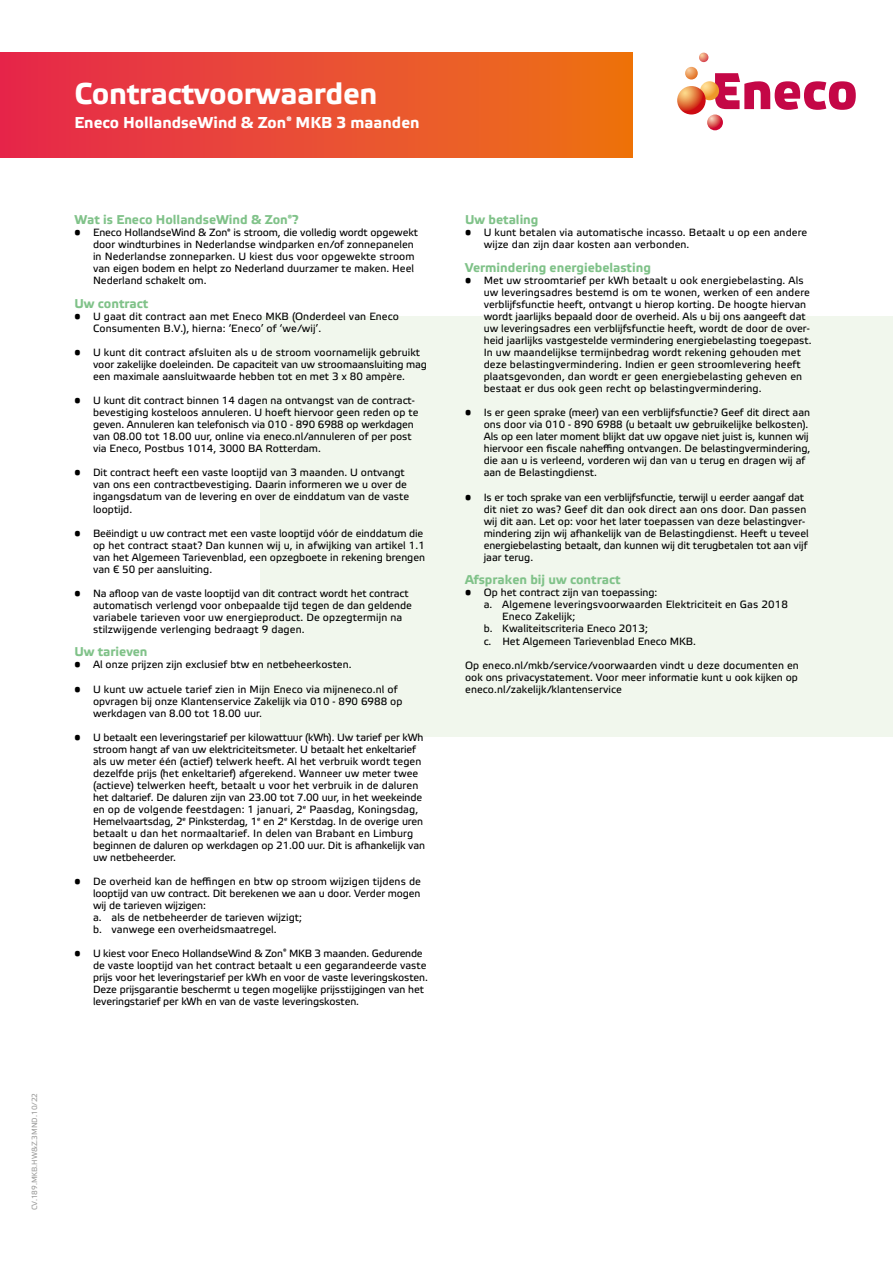
<style>
.page{position:relative;width:893px;height:1263px;background:#fff}
.page>*{position:absolute;margin:0;border:0;box-sizing:border-box;transform-origin:0 0}
.t1{font:700 30px "Etelka Text Pro";letter-spacing:-.01em;color:#fff}
.t2{font:700 15.75px "Etelka Text Pro";color:#fff}
.t3{font:700 12.75px "Etelka Text Pro";color:#80c289}
.t4{font:10.5px/12px "Etelka Text Pro";color:#000}
.t5{font:7.5px "Etelka Text Pro";color:#9d9d9c}
</style>
<div class="page">
<div style="left:260px;top:316px;width:633px;height:421px;background:#f1f7ed"></div>
<div style="left:0;top:53px;width:632px;height:105px;background:linear-gradient(to right,#e6284f,#ed7414)"></div>
<svg style="left:715px;top:73px;width:141px;height:37px"></svg>
<svg style="left:700px;top:81px;width:19px;height:19px"></svg>
<svg style="left:677px;top:86px;width:29px;height:29px"></svg>
<svg style="left:707px;top:115px;width:16px;height:15px"></svg>
<svg style="left:685px;top:53px;width:23px;height:27px"></svg>
<p class="t5" style="left:31px;top:1210px;width:119px;rotate:-90deg">CV.189.MKB.HW&amp;Z.3MND.10/22</p>
<h1 class="t1" style="left:74px;top:77px;width:304px">Contractvoorwaarden</h1>
<h2 class="t2" style="left:74px;top:114px;width:347px">Eneco HollandseWind &amp; Zon<sup>®</sup> MKB 3 maanden</h2>
<p class="t3" style="left:74px;top:213px;width:226px">Wat is Eneco HollandseWind &amp; Zon<sup>®</sup>?</p>
<p class="t4" style="left:93px;top:227px;width:326px;text-indent:-19px">• Eneco HollandseWind &amp; Zon<sup>®</sup> is stroom, die volledig wordt opgewekt door windturbines in Nederlandse windparken en/of zonnepanelen in Nederlandse zonneparken. U kiest dus voor opgewekte stroom van eigen bodem en helpt zo Nederland duurzamer te maken. Heel Nederland schakelt om.</p>
<p class="t3" style="left:74px;top:297px;width:75px">Uw contract</p>
<p class="t4" style="left:93px;top:311px;width:307px;text-indent:-19px">• U gaat dit contract aan met Eneco MKB (Onderdeel van Eneco<br>Consumenten B.V.), hierna: ‘Eneco’ of ‘we/wij’.</p>
<p class="t4" style="left:93px;top:347px;width:336px;text-indent:-19px">• U kunt dit contract afsluiten als u de stroom voornamelijk gebruikt voor zakelijke doeleinden. De capaciteit van uw stroomaansluiting mag een maximale aansluitwaarde hebben tot en met 3 x 80 ampère.</p>
<p class="t4" style="left:93px;top:395px;width:327px;text-indent:-19px">• U kunt dit contract binnen 14 dagen na ontvangst van de contract&shy;bevestiging kosteloos annuleren. U hoeft hiervoor geen reden op te geven. Annuleren kan telefonisch via 010 - 890 6988 op werkdagen van 08.00 tot 18.00 uur, online via eneco.nl/annuleren of per post via Eneco, Postbus 1014, 3000 BA Rotterdam.</p>
<p class="t4" style="left:93px;top:467px;width:318px;text-indent:-19px">• Dit contract heeft een vaste looptijd van 3 maanden. U ontvangt van ons een contractbevestiging. Daarin informeren we u over de ingangsdatum van de levering en over de einddatum van de vaste looptijd.</p>
<p class="t4" style="left:93px;top:527px;width:334px;text-indent:-19px">• Beëindigt u uw contract met een vaste looptijd vóór de einddatum die op het contract staat? Dan kunnen wij u, in afwijking van artikel 1.1 van het Algemeen Tarievenblad, een opzegboete in rekening brengen van € 50 per aansluiting.</p>
<p class="t4" style="left:93px;top:587px;width:321px;text-indent:-19px">• Na afloop van de vaste looptijd van dit contract wordt het contract automatisch verlengd voor onbepaalde tijd tegen de dan geldende variabele tarieven voor uw energieproduct. De opzegtermijn na stilzwijgende verlenging bedraagt 9 dagen.</p>
<p class="t3" style="left:74px;top:645px;width:75px">Uw tarieven</p>
<p class="t4" style="left:74px;top:659px;width:279px">• Al onze prijzen zijn exclusief btw en netbeheerkosten.</p>
<p class="t4" style="left:93px;top:683px;width:311px;text-indent:-19px">• U kunt uw actuele tarief zien in Mijn Eneco via mijneneco.nl of opvragen bij onze Klantenservice Zakelijk via 010 - 890 6988 op werkdagen van 8.00 tot 18.00 uur.</p>
<p class="t4" style="left:93px;top:731px;width:334px;text-indent:-19px">• U betaalt een leveringstarief per kilowattuur (kWh). Uw tarief per kWh stroom hangt af van uw elektriciteitsmeter. U betaalt het enkeltarief als uw meter één (actief) telwerk heeft. Al het verbruik wordt tegen dezelfde prijs (het enkeltarief) afgerekend. Wanneer uw meter twee (actieve) telwerken heeft, betaalt u voor het verbruik in de daluren het daltarief. De daluren zijn van 23.00 tot 7.00 uur, in het weekeinde en op de volgende feestdagen: 1 januari, 2<sup>e</sup> Paasdag, Koningsdag, Hemelvaartsdag, 2<sup>e</sup> Pinksterdag, 1<sup>e</sup> en 2<sup>e</sup> Kerstdag. In de overige uren betaalt u dan het normaaltarief. In delen van Brabant en Limburg beginnen de daluren op werkdagen op 21.00 uur. Dit is afhankelijk van uw netbeheerder.</p>
<p class="t4" style="left:93px;top:875px;width:329px;text-indent:-19px">• De overheid kan de heffingen en btw op stroom wijzigen tijdens de looptijd van uw contract. Dit berekenen we aan u door. Verder mogen wij de tarieven wijzigen:<br>a. als de netbeheerder de tarieven wijzigt;<br>b. vanwege een overheidsmaatregel.</p>
<p class="t4" style="left:93px;top:947px;width:336px;text-indent:-19px">• U kiest voor Eneco HollandseWind &amp; Zon<sup>®</sup> MKB 3 maanden. Gedurende de vaste looptijd van het contract betaalt u een gegarandeerde vaste prijs voor het leveringstarief per kWh en voor de vaste leveringskosten.<br>Deze prijsgarantie beschermt u tegen mogelijke prijsstijgingen van het leveringstarief per kWh en van de vaste leveringskosten.</p>
<p class="t3" style="left:465px;top:213px;width:75px">Uw betaling</p>
<p class="t4" style="left:484px;top:227px;width:325px;text-indent:-19px">• U kunt betalen via automatische incasso. Betaalt u op een andere wijze dan zijn daar kosten aan verbonden.</p>
<p class="t3" style="left:465px;top:261px;width:187px">Vermindering energiebelasting</p>
<p class="t4" style="left:484px;top:275px;width:329px;text-indent:-19px">• Met uw stroomtarief per kWh betaalt u ook energiebelasting. Als uw leveringsadres bestemd is om te wonen, werken of een andere verblijfsfunctie heeft, ontvangt u hierop korting. De hoogte hiervan wordt jaarlijks bepaald door de overheid. Als u bij ons aangeeft dat uw leveringsadres een verblijfsfunctie heeft, wordt de door de over&shy;heid jaarlijks vastgestelde vermindering energiebelasting toegepast.<br>In uw maandelijkse termijnbedrag wordt rekening gehouden met deze belastingvermindering. Indien er geen stroomlevering heeft plaatsgevonden, dan wordt er geen energiebelasting geheven en bestaat er dus ook geen recht op belastingvermindering.</p>
<p class="t4" style="left:484px;top:407px;width:328px;text-indent:-19px">• Is er geen sprake (meer) van een verblijfsfunctie? Geef dit direct aan ons door via 010 - 890 6988 (u betaalt uw gebruikelijke belkosten).<br>Als op een later moment blijkt dat uw opgave niet juist is, kunnen wij hiervoor een fiscale naheffing ontvangen. De belastingvermindering, die aan u is verleend, vorderen wij dan van u terug en dragen wij af aan de Belastingdienst.</p>
<p class="t4" style="left:484px;top:491px;width:326px;text-indent:-19px">• Is er toch sprake van een verblijfsfunctie, terwijl u eerder aangaf dat dit niet zo was? Geef dit dan ook direct aan ons door. Dan passen wij dit aan. Let op: voor het later toepassen van deze belastingver&shy;mindering zijn wij afhankelijk van de Belastingdienst. Heeft u teveel energiebelasting betaalt, dan kunnen wij dit terugbetalen tot aan vijf jaar terug.</p>
<p class="t3" style="left:465px;top:573px;width:157px">Afspraken bij uw contract</p>
<p class="t4" style="left:465px;top:587px;width:194px">• Op het contract zijn van toepassing:</p>
<p class="t4" style="left:484px;top:599px;width:306px">a. Algemene leveringsvoorwaarden Elektriciteit en Gas 2018</p>
<p class="t4" style="left:502px;top:611px;width:74px">Eneco Zakelijk;</p>
<p class="t4" style="left:484px;top:623px;width:166px">b. Kwaliteitscriteria Eneco 2013;</p>
<p class="t4" style="left:484px;top:635px;width:214px">c. Het Algemeen Tarievenblad Eneco MKB.</p>
<p class="t4" style="left:465px;top:659px;width:335px;text-align:justify">Op eneco.nl/mkb/service/voorwaarden vindt u deze documenten en ook ons privacystatement. Voor meer informatie kunt u ook kijken op eneco.nl/zakelijk/klantenservice</p>
</div>
